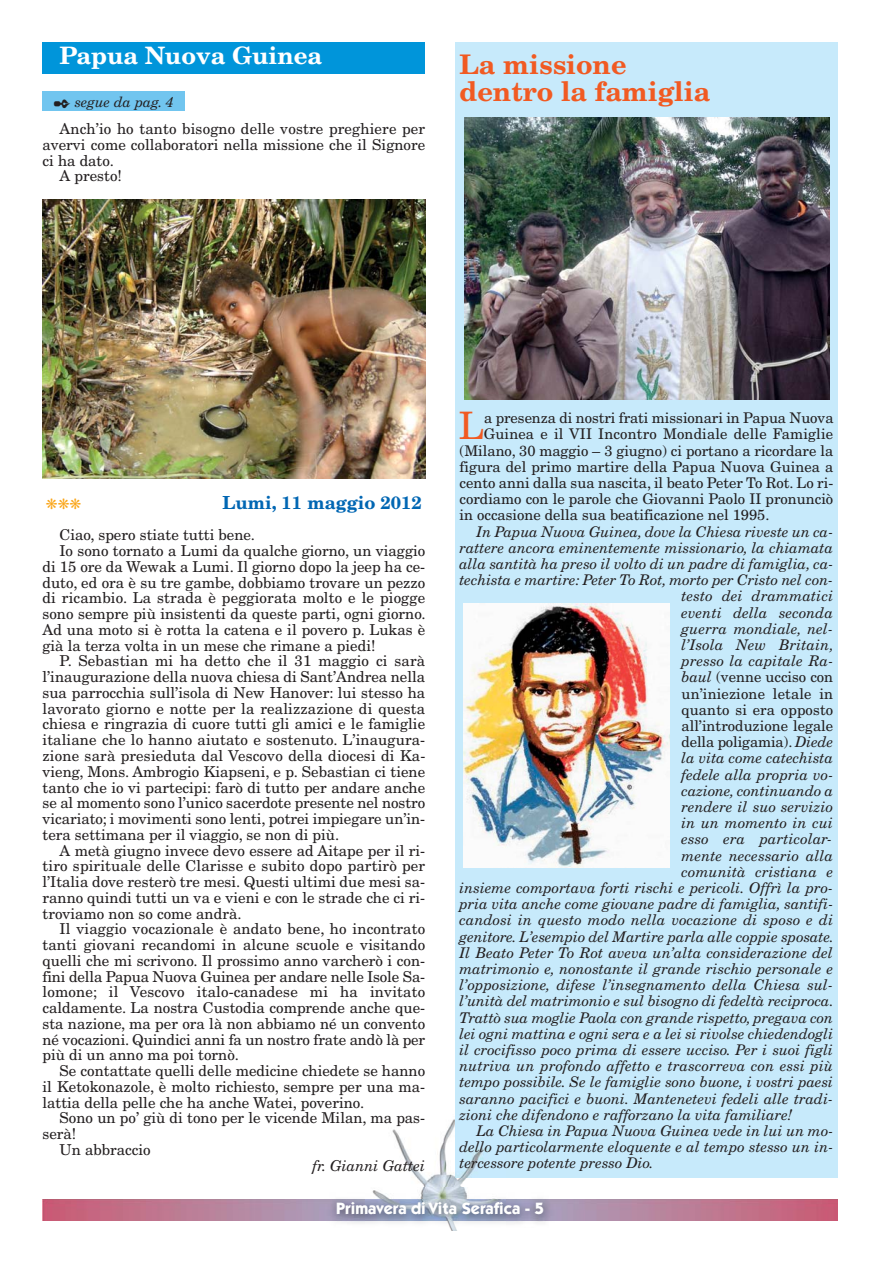
<style>
.page{position:relative;width:893px;height:1263px;background:#fff}
.page>*{position:absolute;margin:0;border:0;box-sizing:border-box;transform-origin:0 0}
.t1{font:37.8px "New Century Schlbk";color:#f15a22}
.t2{font:700 27px/27px "New Century Schlbk";color:#f15a22}
.t3{font:700 24px "New Century Schlbk";color:#fff}
.t4{font:700 18px "New Century Schlbk";color:#0066b3}
.t5{font:700 16.5px "Itc Kabel";color:#fff}
.t6{font:15px "New Century Schlbk";color:#231f20}
.t7{font:italic 15px "New Century Schlbk";color:#231f20}
.t8{font:15px "Zapf Dingbats";color:#faa61a}
.t9{font:italic 14.7px "New Century Schlbk";color:#231f20}
.t10{font:14.7px "New Century Schlbk";color:#231f20}
.t11{font:italic 14.25px "New Century Schlbk";color:#231f20}
.s1{font-style:italic}
</style>
<div class="page">
<div style="left:455px;top:43px;width:383px;height:1135px;background:#c7eafb"></div>
<img style="left:392px;top:1119px;width:92px;height:68px">
<img style="left:42px;top:1187px;width:796px;height:44px">
<img style="left:505px;top:1199px;width:333px;height:21px">
<img style="left:43px;top:1199px;width:322px;height:21px">
<div style="left:43px;top:43px;width:382px;height:31px;background:#0095da"></div>
<img style="left:43px;top:199px;width:382px;height:279px">
<div style="left:43px;top:91px;width:142px;height:19px;background:#71c5ef"></div>
<img style="left:464px;top:117px;width:366px;height:283px">
<img style="left:463px;top:604px;width:206px;height:263px">
<h3 class="t3" style="left:60px;top:47px;width:264px">Papua Nuova Guinea</h3>
<p class="t11" style="left:53px;top:96px;width:122px">✒ segue da pag. 4</p>
<p class="t6" style="left:60px;top:123px;width:367px">Anch’io ho tanto bisogno delle vostre preghiere per</p>
<p class="t6" style="left:43px;top:139px;width:384px">avervi come collaboratori nella missione che il Signore</p>
<p class="t6" style="left:43px;top:155px;width:73px">ci ha dato.</p>
<p class="t6" style="left:60px;top:170px;width:64px">A presto!</p>
<h2 class="t2" style="left:459px;top:53px;width:252px">La missione dentro la famiglia</h2>
<p class="t8" style="left:46px;top:497px;width:37px">❋❋❋</p>
<p class="t4" style="left:223px;top:496px;width:201px">Lumi, 11 maggio 2012</p>
<p class="t6" style="left:60px;top:529px;width:197px">Ciao, spero stiate tutti bene.</p>
<p class="t6" style="left:60px;top:545px;width:367px">Io sono tornato a Lumi da qualche giorno, un viaggio</p>
<p class="t6" style="left:43px;top:561px;width:384px">di 15 ore da Wewak a Lumi. Il giorno dopo la jeep ha ce-</p>
<p class="t6" style="left:43px;top:577px;width:384px">duto, ed ora è su tre gambe, dobbiamo trovare un pezzo</p>
<p class="t6" style="left:43px;top:592px;width:384px">di ricambio. La strada è peggiorata molto e le piogge</p>
<p class="t6" style="left:43px;top:608px;width:385px">sono sempre più insistenti da queste parti, ogni giorno.</p>
<p class="t6" style="left:43px;top:624px;width:384px">Ad una moto si è rotta la catena e il povero p. Lukas è</p>
<p class="t6" style="left:43px;top:640px;width:334px">già la terza volta in un mese che rimane a piedi!</p>
<p class="t6" style="left:60px;top:655px;width:367px">P. Sebastian mi ha detto che il 31 maggio ci sarà</p>
<p class="t6" style="left:43px;top:671px;width:384px">l’inaugurazione della nuova chiesa di Sant’Andrea nella</p>
<p class="t6" style="left:43px;top:687px;width:384px">sua parrocchia sull’isola di New Hanover: lui stesso ha</p>
<p class="t6" style="left:43px;top:703px;width:384px">lavorato giorno e notte per la realizzazione di questa</p>
<p class="t6" style="left:43px;top:718px;width:384px">chiesa e ringrazia di cuore tutti gli amici e le famiglie</p>
<p class="t6" style="left:43px;top:734px;width:384px">italiane che lo hanno aiutato e sostenuto. L’inaugura-</p>
<p class="t6" style="left:43px;top:750px;width:384px">zione sarà presieduta dal Vescovo della diocesi di Ka-</p>
<p class="t6" style="left:43px;top:766px;width:384px">vieng, Mons. Ambrogio Kiapseni, e p. Sebastian ci tiene</p>
<p class="t6" style="left:43px;top:781px;width:384px">tanto che io vi partecipi: farò di tutto per andare anche</p>
<p class="t6" style="left:43px;top:797px;width:384px">se al momento sono l’unico sacerdote presente nel nostro</p>
<p class="t6" style="left:43px;top:813px;width:384px">vicariato; i movimenti sono lenti, potrei impiegare un’in-</p>
<p class="t6" style="left:43px;top:829px;width:298px">tera settimana per il viaggio, se non di più.</p>
<p class="t6" style="left:60px;top:844px;width:367px">A metà giugno invece devo essere ad Aitape per il ri-</p>
<p class="t6" style="left:43px;top:860px;width:384px">tiro spirituale delle Clarisse e subito dopo partirò per</p>
<p class="t6" style="left:43px;top:876px;width:384px">l’Italia dove resterò tre mesi. Questi ultimi due mesi sa-</p>
<p class="t6" style="left:43px;top:892px;width:384px">ranno quindi tutti un va e vieni e con le strade che ci ri-</p>
<p class="t6" style="left:43px;top:907px;width:201px">troviamo non so come andrà.</p>
<p class="t6" style="left:60px;top:923px;width:367px">Il viaggio vocazionale è andato bene, ho incontrato</p>
<p class="t6" style="left:43px;top:939px;width:384px">tanti giovani recandomi in alcune scuole e visitando</p>
<p class="t6" style="left:43px;top:955px;width:384px">quelli che mi scrivono. Il prossimo anno varcherò i con-</p>
<p class="t6" style="left:43px;top:970px;width:384px">fini della Papua Nuova Guinea per andare nelle Isole Sa-</p>
<p class="t6" style="left:43px;top:986px;width:384px">lomone; il Vescovo italo-canadese mi ha invitato</p>
<p class="t6" style="left:43px;top:1002px;width:384px">caldamente. La nostra Custodia comprende anche que-</p>
<p class="t6" style="left:43px;top:1018px;width:384px">sta nazione, ma per ora là non abbiamo né un convento</p>
<p class="t6" style="left:43px;top:1033px;width:384px">né vocazioni. Quindici anni fa un nostro frate andò là per</p>
<p class="t6" style="left:43px;top:1049px;width:198px">più di un anno ma poi tornò.</p>
<p class="t6" style="left:60px;top:1065px;width:367px">Se contattate quelli delle medicine chiedete se hanno</p>
<p class="t6" style="left:43px;top:1081px;width:384px">il Ketokonazole, è molto richiesto, sempre per una ma-</p>
<p class="t6" style="left:43px;top:1096px;width:323px">lattia della pelle che ha anche Watei, poverino.</p>
<p class="t6" style="left:60px;top:1112px;width:367px">Sono un po’ giù di tono per le vicende Milan, ma pas-</p>
<p class="t6" style="left:43px;top:1128px;width:35px">serà!</p>
<p class="t6" style="left:60px;top:1144px;width:93px">Un abbraccio</p>
<p class="t7" style="left:313px;top:1159px;width:114px">fr. Gianni Gattei</p>
<h1 class="t1" style="left:459px;top:411px;width:27px">L</h1>
<p class="t10" style="left:484px;top:412px;width:351px">a presenza di nostri frati missionari in Papua Nuova</p>
<p class="t10" style="left:484px;top:428px;width:351px">Guinea e il VII Incontro Mondiale delle Famiglie</p>
<p class="t10" style="left:459px;top:445px;width:375px">(Milano, 30 maggio – 3 giugno) ci portano a ricordare la</p>
<p class="t10" style="left:459px;top:461px;width:375px">figura del primo martire della Papua Nuova Guinea a</p>
<p class="t10" style="left:459px;top:477px;width:375px">cento anni dalla sua nascita, il beato Peter To Rot. Lo ri-</p>
<p class="t10" style="left:459px;top:493px;width:375px">cordiamo con le parole che Giovanni Paolo II pronunciò</p>
<p class="t10" style="left:459px;top:509px;width:312px">in occasione della sua beatificazione nel 1995.</p>
<p class="t9" style="left:476px;top:526px;width:358px">In Papua Nuova Guinea, dove la Chiesa riveste un ca-</p>
<p class="t9" style="left:459px;top:542px;width:375px">rattere ancora eminentemente missionario, la chiamata</p>
<p class="t9" style="left:459px;top:558px;width:375px">alla santità ha preso il volto di un padre di famiglia, ca-</p>
<p class="t9" style="left:459px;top:574px;width:375px">techista e martire: Peter To Rot, morto per Cristo nel con-</p>
<p class="t9" style="left:681px;top:590px;width:153px">testo dei drammatici</p>
<p class="t9" style="left:681px;top:607px;width:153px">eventi della seconda</p>
<p class="t9" style="left:681px;top:623px;width:153px">guerra mondiale, nel-</p>
<p class="t9" style="left:681px;top:639px;width:154px">l’Isola New Britain,</p>
<p class="t9" style="left:681px;top:655px;width:153px">presso la capitale Ra-</p>
<p class="t10" style="left:681px;top:671px;width:153px"><span class="s1">baul</span> (venne ucciso con</p>
<p class="t10" style="left:681px;top:688px;width:153px">un’iniezione letale in</p>
<p class="t10" style="left:681px;top:704px;width:153px">quanto si era opposto</p>
<p class="t10" style="left:681px;top:720px;width:153px">all’introduzione legale</p>
<p class="t10" style="left:681px;top:736px;width:153px">della poligamia). <span class="s1">Diede</span></p>
<p class="t9" style="left:681px;top:752px;width:153px">la vita come catechista</p>
<p class="t9" style="left:681px;top:769px;width:153px">fedele alla propria vo-</p>
<p class="t9" style="left:681px;top:785px;width:153px">cazione, continuando a</p>
<p class="t9" style="left:681px;top:801px;width:153px">rendere il suo servizio</p>
<p class="t9" style="left:681px;top:817px;width:153px">in un momento in cui</p>
<p class="t9" style="left:681px;top:833px;width:152px">esso era particolar-</p>
<p class="t9" style="left:681px;top:850px;width:153px">mente necessario alla</p>
<p class="t9" style="left:681px;top:866px;width:153px">comunità cristiana e</p>
<p class="t9" style="left:459px;top:882px;width:375px">insieme comportava forti rischi e pericoli. Offrì la pro-</p>
<p class="t9" style="left:459px;top:898px;width:375px">pria vita anche come giovane padre di famiglia, santifi-</p>
<p class="t9" style="left:459px;top:914px;width:375px">candosi in questo modo nella vocazione di sposo e di</p>
<p class="t9" style="left:459px;top:931px;width:376px">genitore. L’esempio del Martire parla alle coppie sposate.</p>
<p class="t9" style="left:459px;top:947px;width:375px">Il Beato Peter To Rot aveva un’alta considerazione del</p>
<p class="t9" style="left:459px;top:963px;width:375px">matrimonio e, nonostante il grande rischio personale e</p>
<p class="t9" style="left:459px;top:979px;width:375px">l’opposizione, difese l’insegnamento della Chiesa sul-</p>
<p class="t9" style="left:459px;top:995px;width:376px">l’unità del matrimonio e sul bisogno di fedeltà reciproca.</p>
<p class="t9" style="left:459px;top:1012px;width:375px">Trattò sua moglie Paola con grande rispetto, pregava con</p>
<p class="t9" style="left:459px;top:1028px;width:375px">lei ogni mattina e ogni sera e a lei si rivolse chiedendogli</p>
<p class="t9" style="left:459px;top:1044px;width:375px">il crocifisso poco prima di essere ucciso. Per i suoi figli</p>
<p class="t9" style="left:459px;top:1060px;width:375px">nutriva un profondo affetto e trascorreva con essi più</p>
<p class="t9" style="left:459px;top:1076px;width:375px">tempo possibile. Se le famiglie sono buone, i vostri paesi</p>
<p class="t9" style="left:459px;top:1093px;width:375px">saranno pacifici e buoni. Mantenetevi fedeli alle tradi-</p>
<p class="t9" style="left:459px;top:1109px;width:335px">zioni che difendono e rafforzano la vita familiare!</p>
<p class="t9" style="left:476px;top:1125px;width:358px">La Chiesa in Papua Nuova Guinea vede in lui un mo-</p>
<p class="t9" style="left:459px;top:1141px;width:375px">dello particolarmente eloquente e al tempo stesso un in-</p>
<p class="t9" style="left:459px;top:1157px;width:196px">tercessore potente presso Dio.</p>
<p class="t5" style="left:336px;top:1202px;width:209px">Primavera di Vita Serafica - 5</p>
</div>
